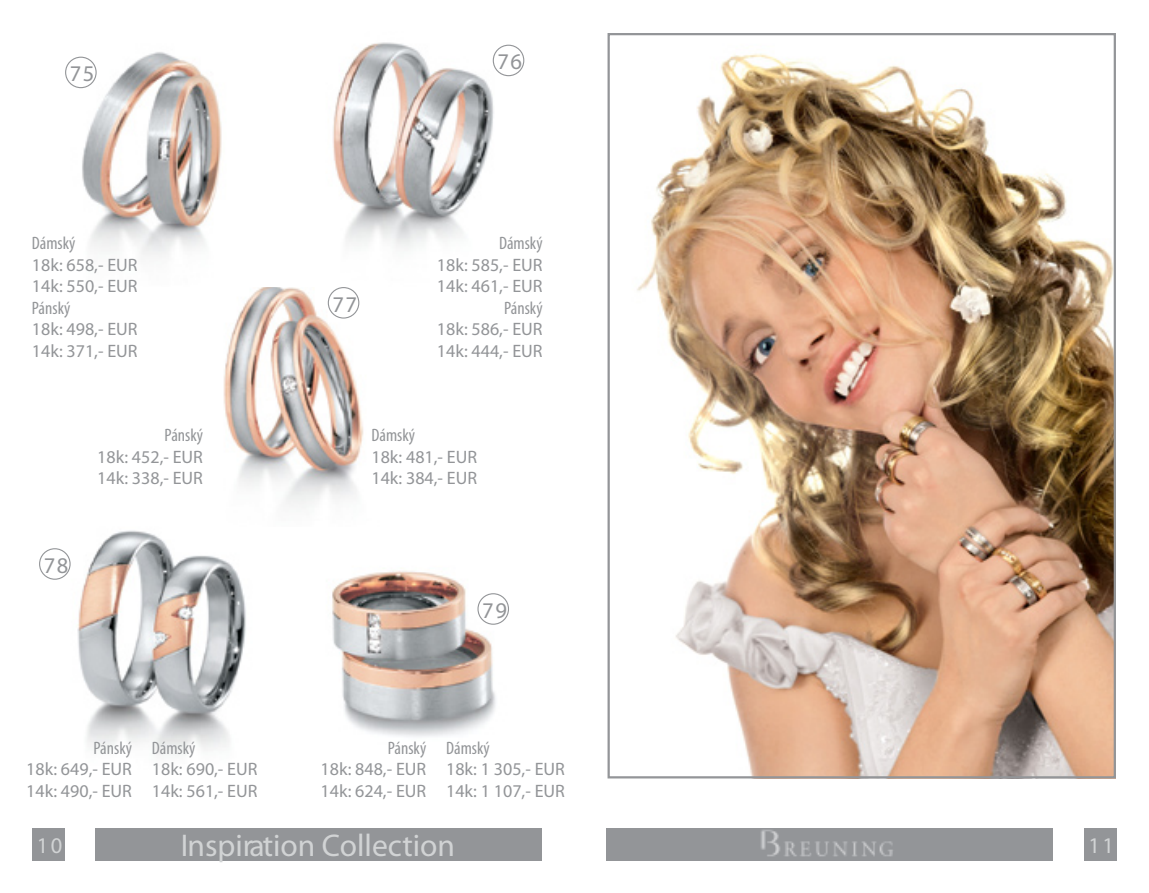
<style>
.page{position:relative;width:1149px;height:893px;background:#fff}
.page>*{position:absolute;margin:0;border:0;box-sizing:border-box;transform-origin:0 0}
.t1{font:31.5px "Myriad Pro";color:#d1d3d4}
.t2{font:22.5px "Myriad Pro";letter-spacing:.07em;color:#939598}
.t3{font:22.5px "Myriad Pro";color:#d1d3d4}
.t4{font:18px/21.6px "Myriad Pro";color:#939598}
.t5{font:condensed 18px "Myriad Pro";color:#939598}
</style>
<div class="page">
<div style="left:95px;top:828px;width:446px;height:33px;background:#939598"></div>
<div style="left:33px;top:828px;width:32px;height:33px;background:#939598"></div>
<div style="left:606px;top:828px;width:446px;height:33px;background:#939598"></div>
<div style="left:1083px;top:828px;width:33px;height:33px;background:#939598"></div>
<img style="left:761px;top:829px;width:132px;height:28px">
<img style="left:39px;top:530px;width:470px;height:225px">
<img style="left:637px;top:54px;width:475px;height:721px">
<img style="left:223px;top:287px;width:141px;height:221px">
<img style="left:65px;top:42px;width:460px;height:215px">
<div style="left:328px;top:287px;width:31px;height:32px;border:1px solid #939598;border-radius:50%"></div>
<div style="left:65px;top:57px;width:32px;height:31px;border:1px solid #939598;border-radius:50%"></div>
<div style="left:492px;top:45px;width:32px;height:31px;border:1px solid #939598;border-radius:50%"></div>
<div style="left:39px;top:548px;width:32px;height:32px;border:1px solid #939598;border-radius:50%"></div>
<div style="left:477px;top:593px;width:32px;height:32px;border:1px solid #939598;border-radius:50%"></div>
<p class="t2" style="left:70px;top:61px;width:26px">75</p>
<p class="t5" style="left:32px;top:233px;width:45px">Dámský</p>
<p class="t4" style="left:32px;top:254px;width:107px">18k: 658,- EUR<br>14k: 550,- EUR</p>
<p class="t5" style="left:32px;top:298px;width:40px">Pánský</p>
<p class="t4" style="left:32px;top:319px;width:107px">18k: 498,- EUR<br>14k: 371,- EUR</p>
<p class="t2" style="left:44px;top:553px;width:26px">78</p>
<p class="t5" style="left:164px;top:425px;width:40px">Pánský</p>
<p class="t4" style="left:97px;top:446px;width:107px">18k: 452,- EUR<br>14k: 338,- EUR</p>
<p class="t5" style="left:93px;top:738px;width:40px">Pánský</p>
<p class="t4" style="left:26px;top:759px;width:107px">18k: 649,- EUR<br>14k: 490,- EUR</p>
<p class="t5" style="left:152px;top:738px;width:45px">Dámský</p>
<p class="t4" style="left:152px;top:759px;width:107px">18k: 690,- EUR<br>14k: 561,- EUR</p>
<p class="t2" style="left:497px;top:49px;width:26px">76</p>
<p class="t2" style="left:332px;top:292px;width:26px">77</p>
<p class="t5" style="left:499px;top:233px;width:45px">Dámský</p>
<p class="t4" style="left:437px;top:254px;width:107px">18k: 585,- EUR<br>14k: 461,- EUR</p>
<p class="t5" style="left:504px;top:298px;width:40px">Pánský</p>
<p class="t4" style="left:437px;top:319px;width:107px">18k: 586,- EUR<br>14k: 444,- EUR</p>
<p class="t5" style="left:371px;top:425px;width:45px">Dámský</p>
<p class="t4" style="left:371px;top:446px;width:107px">18k: 481,- EUR<br>14k: 384,- EUR</p>
<p class="t2" style="left:482px;top:598px;width:26px">79</p>
<p class="t5" style="left:388px;top:738px;width:40px">Pánský</p>
<p class="t4" style="left:320px;top:759px;width:107px">18k: 848,- EUR<br>14k: 624,- EUR</p>
<p class="t5" style="left:446px;top:738px;width:45px">Dámský</p>
<p class="t4" style="left:446px;top:759px;width:120px">18k: 1 305,- EUR<br>14k: 1 107,- EUR</p>
<p class="t3" style="left:37px;top:833px;width:27px">10</p>
<h1 class="t1" style="left:181px;top:828px;width:275px">Inspiration Collection</h1>
<p class="t3" style="left:1088px;top:833px;width:27px">11</p>
</div>
